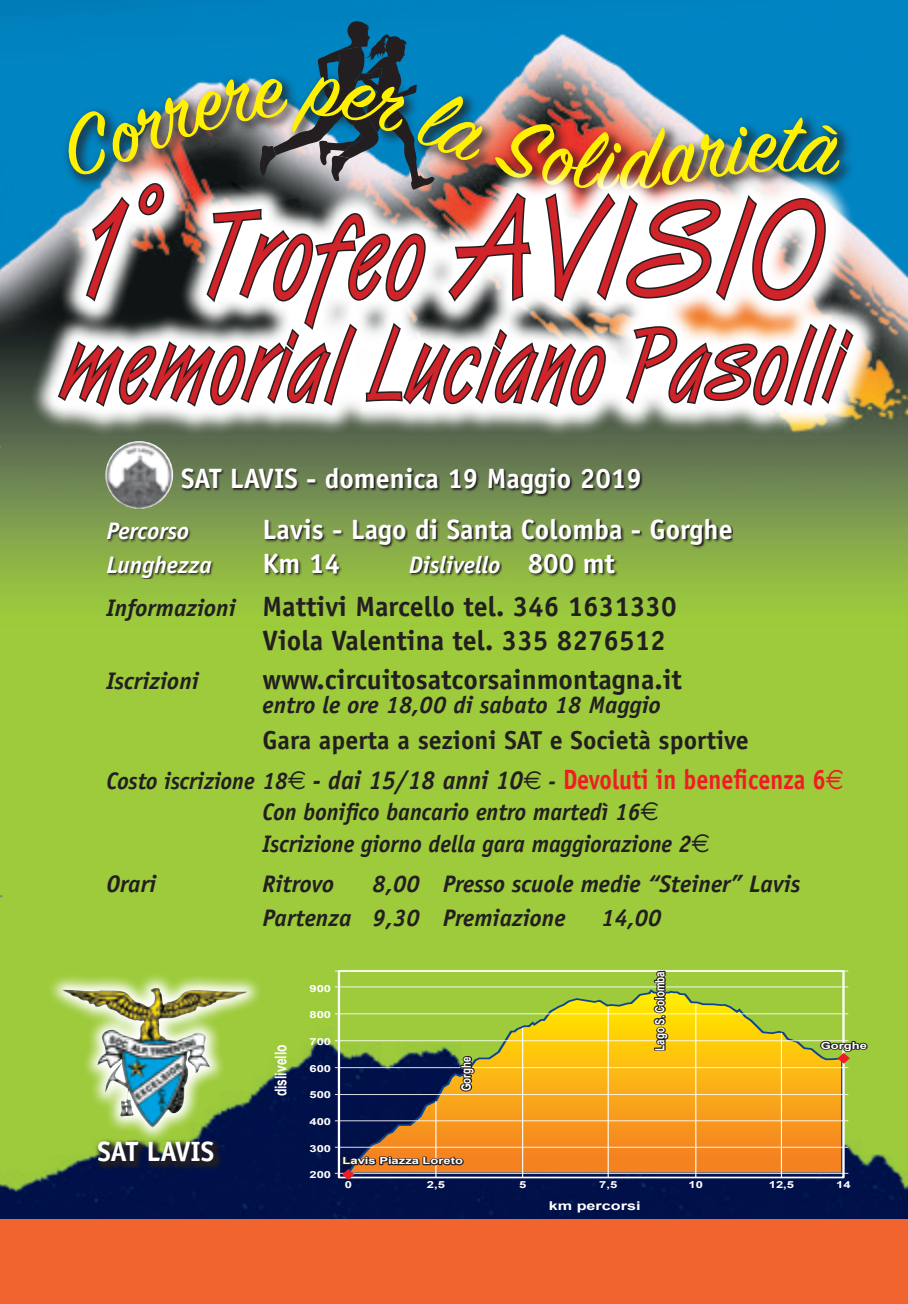
<style>
.page{position:relative;width:908px;height:1304px;background:#fff}
.page>*{position:absolute;margin:0;border:0;box-sizing:border-box;transform-origin:0 0}
.t1{font:140px "Van Dijk Plain";letter-spacing:.06em;color:#d1232a;scale:.8 1}
.t2{font:105px "Van Dijk Plain";letter-spacing:.06em;color:#d1232a;scale:.8 1}
.t3{font:700 28px/33.6px "Officina Sans";color:#231f20}
.t4{font:700 28px "Officina Sans";color:#fff}
.t5{font:700 28px "Officina Sans";color:#ee1d23;scale:.86 1}
.t6{font:700 26px "Officina Sans";color:#231f20}
.t7{font:italic 700 24px/34.4px "Officina Sans";color:#231f20}
.t8{font:italic 700 24px/31.6px "Officina Sans";color:#231f20;scale:.95 1}
.t9{font:italic 700 24px "Officina Sans";color:#fff}
.t10{font:700 16.2px "Arial";color:#fff;scale:.75 1}
.t11{font:700 13px "Arial";color:#fff;scale:.75 1}
.t12{font:700 12.2px "Arial";color:#fff;scale:1.33 1}
.t13{font:700 9.8px "Arial";color:#fff;scale:1.33 1}
.s1{font-size:120px}
.s2{font-style:normal;font-size:28px}
.s3{font-style:italic;font-size:24px}
.s4{font-style:italic;font-size:24px;color:#231f20}
.s5{font-family:"Euro Sans";font-weight:400;font-size:26px;color:#231f20}
.s6{font-style:italic;font-size:26px;color:#231f20}
.s7{font-family:"Euro Sans";font-weight:400}
.s8{font-family:"Euro Sans";font-weight:400;font-style:normal;font-size:26px}
</style>
<div class="page">
<img style="left:0;top:0;width:907px;height:1220px">
<div style="left:0;top:1220px;width:907px;height:84px;background:#f2642f"></div>
<svg style="left:29px;top:155px;width:853px;height:282px;background:#6b827a"></svg>
<img style="left:56px;top:21px;width:799px;height:397px">
<div style="left:95px;top:1138px;width:127px;height:32px;background:#231f20;opacity:.88"></div>
<svg style="left:345px;top:988px;width:496px;height:187px;background:#cba227"></svg>
<hr style="left:435px;top:1101px;width:1px;height:76px;background:#fff">
<hr style="left:522px;top:1028px;width:1px;height:149px;background:#fff">
<hr style="left:607px;top:1007px;width:1px;height:170px;background:#fff">
<hr style="left:695px;top:1004px;width:1px;height:173px;background:#fff">
<hr style="left:780px;top:1033px;width:1px;height:144px;background:#fff">
<div style="left:338px;top:970px;width:506px;height:208px;border:2px solid #fff"></div>
<hr style="left:335px;top:1173px;width:513px;height:1px;background:#fff">
<hr style="left:335px;top:1147px;width:513px;height:1px;background:#fff">
<hr style="left:335px;top:1120px;width:513px;height:1px;background:#fff">
<hr style="left:335px;top:1094px;width:513px;height:1px;background:#fff">
<hr style="left:335px;top:1067px;width:513px;height:1px;background:#fff">
<hr style="left:335px;top:1040px;width:513px;height:1px;background:#fff">
<hr style="left:335px;top:1013px;width:513px;height:1px;background:#fff">
<hr style="left:335px;top:986px;width:513px;height:1px;background:#fff">
<hr style="left:335px;top:971px;width:513px;height:1px;background:#fff">
<svg style="left:341px;top:1140px;width:124px;height:40px;background:#9b643f"></svg>
<svg style="left:817px;top:1039px;width:52px;height:25px"></svg>
<svg style="left:651px;top:969px;width:19px;height:83px;background:#8f8622"></svg>
<svg style="left:458px;top:1054px;width:18px;height:39px"></svg>
<svg style="left:108px;top:470px;width:624px;height:109px;background:#6f8945"></svg>
<img style="left:91px;top:441px;width:97px;height:68px">
<svg style="left:46px;top:971px;width:217px;height:173px;background:#94b756"></svg>
<img style="left:62px;top:988px;width:126px;height:140px">
<h1 class="t1" style="left:87px;top:164px;width:921px">1° <span class="s1">Trofeo</span> AVISIO</h1>
<h2 class="t2" style="left:67px;top:301px;width:972px">memorial Luciano Pasolli</h2>
<p class="t4" style="left:181px;top:461px;width:462px">SAT LAVIS - domenica 19 Maggio 2019</p>
<p class="t9" style="left:106px;top:516px;width:84px">Percorso</p>
<p class="t4" style="left:262px;top:512px;width:471px">Lavis - Lago di Santa Colomba - Gorghe</p>
<p class="t9" style="left:106px;top:550px;width:107px">Lunghezza</p>
<p class="t4" style="left:262px;top:546px;width:79px">Km 14</p>
<p class="t9" style="left:408px;top:550px;width:207px">Dislivello <span class="s2">800 mt</span></p>
<p class="t3" style="left:262px;top:589px;width:415px;text-indent:-156px"><span class="s3">Informazioni</span> Mattivi Marcello tel. 346 1631330<br>Viola Valentina tel. 335 8276512</p>
<p class="t7" style="left:106px;top:663px;width:94px">Iscrizioni</p>
<p class="t3" style="left:262px;top:662px;width:421px">www.circuitosatcorsainmontagna.it</p>
<p class="t7" style="left:262px;top:687px;width:399px">entro le ore 18,00 di sabato 18 Maggio</p>
<p class="t6" style="left:262px;top:724px;width:487px">Gara aperta a sezioni SAT e Società sportive</p>
<p class="t5" style="left:106px;top:761px;width:858px"><span class="s4">Costo iscrizione 18</span><span class="s5">€</span> <span class="s6">- dai 15/18 anni 10</span><span class="s5">€</span> <span class="s4">-</span> Devoluti in beneficenza 6<span class="s7">€</span></p>
<p class="t8" style="left:262px;top:796px;width:472px">Con bonifico bancario entro martedì 16<span class="s8">€<br></span>Iscrizione giorno della gara maggiorazione 2<span class="s8">€</span></p>
<p class="t7" style="left:106px;top:867px;width:51px">Orari</p>
<p class="t7" style="left:262px;top:867px;width:73px">Ritrovo</p>
<p class="t7" style="left:262px;top:867px;width:539px;text-indent:110px">8,00 Presso scuole medie “Steiner” Lavis<br>Partenza 9,30 Premiazione</p>
<p class="t7" style="left:601px;top:901px;width:62px">14,00</p>
<p class="t4" style="left:98px;top:1134px;width:118px">SAT LAVIS</p>
<p class="t10" style="left:270px;top:1096px;width:71px;rotate:-90deg">dislivello</p>
<p class="t13" style="left:309px;top:982px;width:18px">900</p>
<p class="t13" style="left:309px;top:1008px;width:18px">800</p>
<p class="t13" style="left:309px;top:1035px;width:18px">700</p>
<p class="t13" style="left:309px;top:1062px;width:18px">600</p>
<p class="t13" style="left:309px;top:1088px;width:18px">500</p>
<p class="t13" style="left:309px;top:1115px;width:18px">400</p>
<p class="t13" style="left:309px;top:1142px;width:18px">300</p>
<p class="t13" style="left:309px;top:1168px;width:18px">200</p>
<p class="t11" style="left:457px;top:1091px;width:48px;rotate:-90deg">Gorghe</p>
<p class="t13" style="left:342px;top:1154px;width:92px">Lavis Piazza Loreto</p>
<p class="t11" style="left:651px;top:1051px;width:107px;rotate:-90deg">Lago S. Colomba</p>
<p class="t13" style="left:820px;top:1039px;width:36px">Gorghe</p>
<p class="t13" style="left:344px;top:1178px;width:7px">0</p>
<p class="t13" style="left:426px;top:1178px;width:15px">2,5</p>
<p class="t13" style="left:518px;top:1178px;width:7px">5</p>
<p class="t13" style="left:599px;top:1178px;width:15px">7,5</p>
<p class="t13" style="left:688px;top:1178px;width:12px">10</p>
<p class="t13" style="left:768px;top:1178px;width:20px">12,5</p>
<p class="t13" style="left:835px;top:1178px;width:12px">14</p>
<p class="t12" style="left:548px;top:1197px;width:71px">km percorsi</p>
</div>
